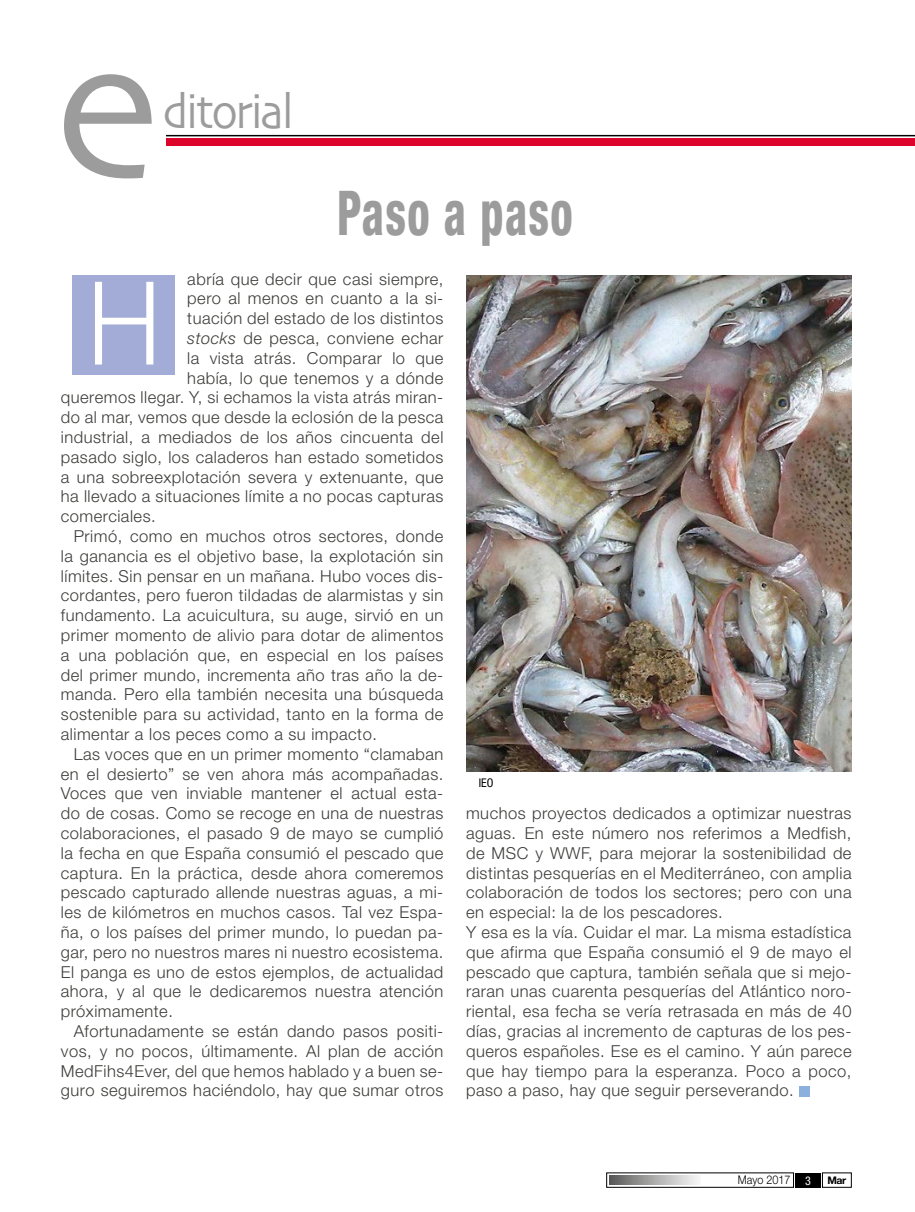
<style>
.page{position:relative;width:915px;height:1212px;background:#fff}
.page>*{position:absolute;margin:0;border:0;box-sizing:border-box;transform-origin:0 0}
.t1{font:204.75px "Skia";color:#9c9c9c}
.Texto_con_capitular{font:300 115.8px "Helvetica Neue LT Std";color:#fff;scale:.9 1}
.t2{font:800 condensed 61.8px "Helvetica Neue LT Std";letter-spacing:.03em;color:#9c9c9c;scale:.72 1}
.t3{font:50.1px "Skia";letter-spacing:-.05em;color:#9c9c9c;scale:.91 1}
.Texto{font:300 16.5px/19.8px "Helvetica Neue LT Std";letter-spacing:.03em;color:#3c3c3a;text-align:justify}
.t4{font:300 12px "Helvetica Neue LT Std";color:#000;scale:.9 1}
.t5{font:condensed 12px "Helvetica Neue LT Std";color:#000}
.t6{font:700 10.5px "Helvetica Neue LT Std";color:#000}
.s1{font-style:italic}
.s2{font-weight:400;font-stretch:condensed;color:#fff}
</style>
<div class="page">
<svg style="left:609px;top:1176px;width:90px;height:8px"></svg>
<div style="left:795px;top:1172px;width:25px;height:15px;background:#000"></div>
<hr style="left:166px;top:135px;width:748px;height:1px;background:#000">
<div style="left:166px;top:138px;width:748px;height:8px;background:#dc042a"></div>
<div style="left:72px;top:275px;width:102px;height:100px;background:#a2acd6"></div>
<div style="left:798px;top:1086px;width:11px;height:10px;background:#8bb0de"></div>
<img style="left:466px;top:275px;width:385px;height:497px">
<p class="t1" style="left:55px;top:-12px;width:106px">e</p>
<p class="t3" style="left:163px;top:81px;width:145px">ditorial</p>
<p class="t2" style="left:337px;top:175px;width:328px">Paso a paso</p>
<p class="Texto" style="left:187px;top:268px;width:257px">abría que decir que casi siempre,</p>
<p class="Texto" style="left:187px;top:288px;width:257px">pero al menos en cuanto a la si-</p>
<p class="Texto" style="left:187px;top:308px;width:257px">tuación del estado de los distintos</p>
<p class="Texto" style="left:187px;top:328px;width:257px"><span class="s1">stocks</span> de pesca, conviene echar</p>
<p class="Texto" style="left:187px;top:348px;width:257px">la vista atrás. Comparar lo que</p>
<p class="Texto" style="left:187px;top:367px;width:257px">había, lo que tenemos y a dónde</p>
<p class="Texto" style="left:61px;top:387px;width:384px">queremos llegar. Y, si echamos la vista atrás miran-</p>
<p class="Texto" style="left:61px;top:407px;width:384px">do al mar, vemos que desde la eclosión de la pesca</p>
<p class="Texto" style="left:61px;top:427px;width:384px">industrial, a mediados de los años cincuenta del</p>
<p class="Texto" style="left:61px;top:447px;width:384px">pasado siglo, los caladeros han estado sometidos</p>
<p class="Texto" style="left:61px;top:466px;width:384px">a una sobreexplotación severa y extenuante, que</p>
<p class="Texto" style="left:61px;top:486px;width:384px">ha llevado a situaciones límite a no pocas capturas</p>
<p class="Texto" style="left:61px;top:506px;width:96px">comerciales.</p>
<p class="Texto" style="left:61px;top:526px;width:384px;text-indent:13px">Primó, como en muchos otros sectores, donde la ganancia es el objetivo base, la explotación sin límites. Sin pensar en un mañana. Hubo voces dis&shy;cordantes, pero fueron tildadas de alarmistas y sin fundamento. La acuicultura, su auge, sirvió en un primer momento de alivio para dotar de alimentos a una población que, en especial en los países del primer mundo, incrementa año tras año la de&shy;manda. Pero ella también necesita una búsqueda sostenible para su actividad, tanto en la forma de alimentar a los peces como a su impacto.</p>
<p class="Texto" style="left:61px;top:744px;width:384px;text-indent:13px">Las voces que en un primer momento “clamaban en el desierto” se ven ahora más acompañadas.<br>Voces que ven inviable mantener el actual esta&shy;do de cosas. Como se recoge en una de nuestras colaboraciones, el pasado 9 de mayo se cumplió la fecha en que España consumió el pescado que captura. En la práctica, desde ahora comeremos pescado capturado allende nuestras aguas, a mi&shy;les de kilómetros en muchos casos. Tal vez Espa&shy;ña, o los países del primer mundo, lo puedan pa&shy;gar, pero no nuestros mares ni nuestro ecosistema.<br>El panga es uno de estos ejemplos, de actualidad ahora, y al que le dedicaremos nuestra atención próximamente.</p>
<p class="Texto" style="left:61px;top:1021px;width:384px;text-indent:13px">Afortunadamente se están dando pasos positi&shy;vos, y no pocos, últimamente. Al plan de acción MedFihs4Ever, del que hemos hablado y a buen se&shy;guro seguiremos haciéndolo, hay que sumar otros</p>
<p class="Texto_con_capitular" style="left:87px;top:253px;width:83px">H</p>
<p class="t5" style="left:478px;top:775px;width:16px">IEO</p>
<p class="Texto" style="left:466px;top:803px;width:387px">muchos proyectos dedicados a optimizar nuestras aguas. En este número nos referimos a Medfish, de MSC y WWF, para mejorar la sostenibilidad de distintas pesquerías en el Mediterráneo, con amplia colaboración de todos los sectores; pero con una en especial: la de los pescadores.</p>
<p class="Texto" style="left:466px;top:922px;width:387px">Y esa es la vía. Cuidar el mar. La misma estadística que afirma que España consumió el 9 de mayo el pescado que captura, también señala que si mejo&shy;raran unas cuarenta pesquerías del Atlántico noro&shy;riental, esa fecha se vería retrasada en más de 40 días, gracias al incremento de capturas de los pes&shy;queros españoles. Ese es el camino. Y aún parece que hay tiempo para la esperanza. Poco a poco, paso a paso, hay que seguir perseverando.</p>
<p class="t4" style="left:737px;top:1173px;width:83px">Mayo 2017 <span class="s2">3</span></p>
<p class="t6" style="left:827px;top:1174px;width:21px">Mar</p>
</div>
